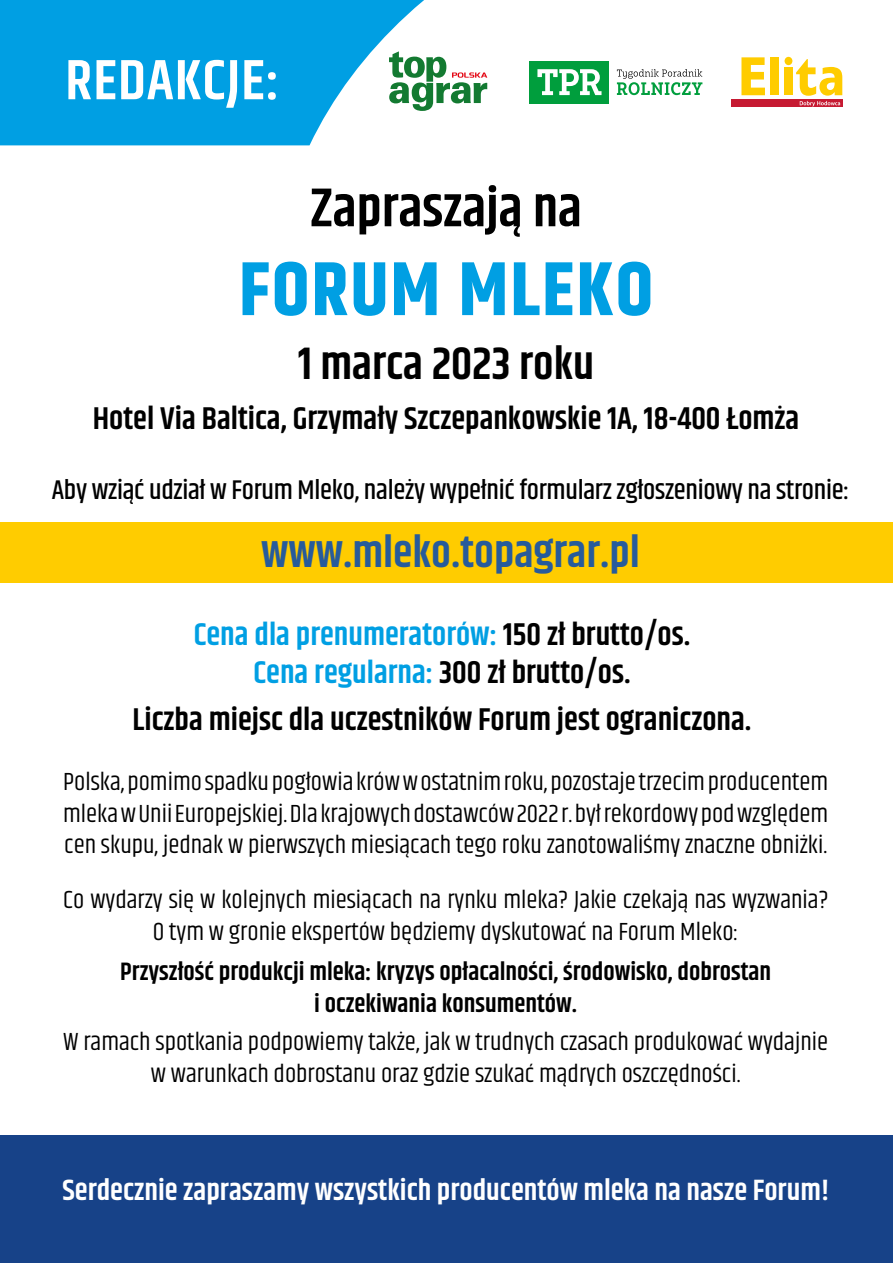
<style>
.page{position:relative;width:893px;height:1263px;background:#fff}
.page>*{position:absolute;margin:0;border:0;box-sizing:border-box;transform-origin:0 0}
.t1{font:700 76.2px "Khand";letter-spacing:.03em;color:#009fe3}
.t2{font:600 57.15px "Khand";letter-spacing:.02em;color:#fff}
.t3{font:600 55.05px "Khand";color:#000}
.t4{font:600 45.75px "Khand";color:#000}
.t5{font:600 44.4px "Khand";color:#275b9b}
.t6{font:600 31.65px "Khand";color:#000}
.t7{font:600 31.65px/38.1px "Khand";color:#009fe3;text-align:center}
.t8{font:600 29.55px "Khand";color:#fff}
.t9{font:500 27.45px "Khand";letter-spacing:-.01em;color:#000}
.t10{font:25.35px/31.7px "Khand";color:#000;text-align:center}
.t11{font:600 25.35px/31.8px "Khand";color:#000;text-align:center}
.s1{color:#000}
</style>
<div class="page">
<svg style="left:0;top:0;width:843px;height:145px"></svg>
<div style="left:0;top:522px;width:893px;height:61px;background:#fc0"></div>
<div style="left:0;top:1135px;width:893px;height:128px;background:#174288"></div>
<div style="left:731px;top:99px;width:111px;height:8px;background:#c61a32"></div>
<div style="left:770px;top:57px;width:8px;height:38px;background:#fc0"></div>
<div style="left:784px;top:67px;width:8px;height:28px;background:#fc0"></div>
<svg style="left:741px;top:57px;width:24px;height:38px"></svg>
<div style="left:784px;top:57px;width:8px;height:8px;background:#fc0;border-radius:50%"></div>
<svg style="left:796px;top:59px;width:46px;height:48px"></svg>
<svg style="left:617px;top:69px;width:85px;height:26px"></svg>
<div style="left:530px;top:61px;width:79px;height:42px;background:#009e3d"></div>
<svg style="left:537px;top:69px;width:64px;height:26px"></svg>
<svg style="left:389px;top:51px;width:98px;height:60px"></svg>
<h2 class="t2" style="left:65px;top:42px;width:216px">REDAKCJE:</h2>
<h3 class="t3" style="left:310px;top:171px;width:273px">Zapraszają na</h3>
<h1 class="t1" style="left:239px;top:235px;width:415px">FORUM MLEKO</h1>
<h3 class="t4" style="left:298px;top:333px;width:298px">1 marca 2023 roku</h3>
<p class="t6" style="left:93px;top:398px;width:708px">Hotel Via Baltica, Grzymały Szczepankowskie 1A, 18-400 Łomża</p>
<p class="t9" style="left:52px;top:473px;width:799px">Aby wziąć udział w Forum Mleko, należy wypełnić formularz zgłoszeniowy na stronie:</p>
<h3 class="t5" style="left:261px;top:522px;width:380px">www.mleko.topagrar.pl</h3>
<p class="t7" style="left:194px;top:617px;width:498px">Cena dla prenumeratorów: <span class="s1">150 zł brutto/os.<br></span>Cena regularna: <span class="s1">300 zł brutto/os.</span></p>
<p class="t6" style="left:133px;top:698px;width:620px">Liczba miejsc dla uczestników Forum jest ograniczona.</p>
<p class="t10" style="left:63px;top:767px;width:767px;text-align:justify">Polska, pomimo spadku pogłowia krów w ostatnim roku, pozostaje trzecim producentem mleka w Unii Europejskiej. Dla krajowych dostawców 2022 r. był rekordowy pod względem cen skupu, jednak w pierwszych miesiącach tego roku zanotowaliśmy znaczne obniżki.</p>
<p class="t10" style="left:63px;top:886px;width:767px">Co wydarzy się w kolejnych miesiącach na rynku mleka? Jakie czekają nas wyzwania?<br>O tym w gronie ekspertów będziemy dyskutować na Forum Mleko:</p>
<p class="t11" style="left:120px;top:957px;width:652px">Przyszłość produkcji mleka: kryzys opłacalności, środowisko, dobrostan i oczekiwania konsumentów.</p>
<p class="t10" style="left:63px;top:1027px;width:767px">W ramach spotkania podpowiemy także, jak w trudnych czasach produkować wydajnie w warunkach dobrostanu oraz gdzie szukać mądrych oszczędności.</p>
<p class="t8" style="left:62px;top:1171px;width:769px">Serdecznie zapraszamy wszystkich producentów mleka na nasze Forum!</p>
</div>
